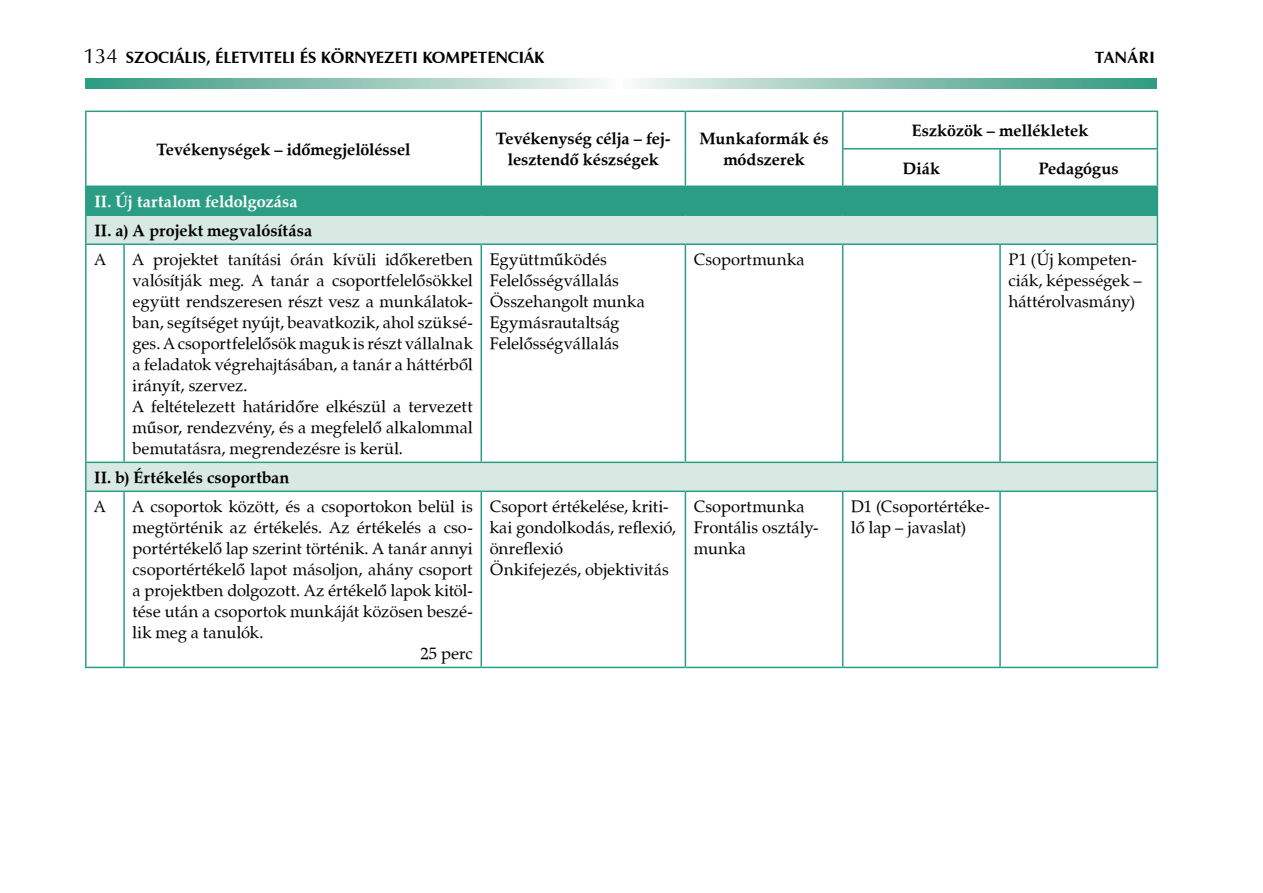
<style>
.page{position:relative;width:1263px;height:893px;background:#fff}
.page>*{position:absolute;margin:0;border:0;box-sizing:border-box;transform-origin:0 0}
.t1{font:16.5px/21px "Zapf Calligraphic 801 PFL";color:#000}
.t2{font:700 16.5px/21px "Zapf Calligraphic 801 PFL";color:#000;text-align:center}
.t3{font:700 16.5px "Zapf Humanist 601 PFL";color:#000}
.t4{font:700 16.5px "Zapf Calligraphic 801 PFL";letter-spacing:.015em;color:#fff}
.s1{font-weight:400;font-size:21px}
</style>
<div class="page">
<svg style="left:85px;top:78px;width:1072px;height:11px;background:#92c6b7"></svg>
<div style="left:86px;top:186px;width:1071px;height:29px;background:#2b9d84"></div>
<svg style="left:87px;top:216px;width:1070px;height:275px"></svg>
<hr style="left:480px;top:112px;width:2px;height:37px;background:#2b9d84">
<hr style="left:685px;top:112px;width:1px;height:37px;background:#2b9d84">
<hr style="left:842px;top:112px;width:1px;height:36px;background:#2b9d84">
<hr style="left:480px;top:149px;width:2px;height:37px;background:#2b9d84">
<hr style="left:685px;top:149px;width:1px;height:37px;background:#2b9d84">
<hr style="left:842px;top:148px;width:158px;height:2px;background:#2b9d84">
<hr style="left:842px;top:150px;width:1px;height:36px;background:#2b9d84">
<hr style="left:1000px;top:148px;width:158px;height:2px;background:#2b9d84">
<hr style="left:999px;top:150px;width:2px;height:36px;background:#2b9d84">
<hr style="left:85px;top:187px;width:2px;height:27px;background:#2b9d84">
<hr style="left:85px;top:214px;width:39px;height:2px;background:#2b9d84">
<hr style="left:85px;top:216px;width:2px;height:27px;background:#2b9d84">
<hr style="left:124px;top:214px;width:357px;height:2px;background:#2b9d84">
<hr style="left:481px;top:214px;width:204px;height:2px;background:#2b9d84">
<hr style="left:685px;top:214px;width:158px;height:2px;background:#2b9d84">
<hr style="left:843px;top:214px;width:157px;height:2px;background:#2b9d84">
<hr style="left:1000px;top:214px;width:158px;height:2px;background:#2b9d84">
<svg style="left:1157px;top:187px;width:1px;height:56px"></svg>
<hr style="left:85px;top:243px;width:39px;height:2px;background:#2b9d84">
<hr style="left:85px;top:245px;width:2px;height:217px;background:#2b9d84">
<hr style="left:124px;top:243px;width:357px;height:2px;background:#2b9d84">
<hr style="left:123px;top:245px;width:2px;height:217px;background:#2b9d84">
<hr style="left:481px;top:243px;width:204px;height:2px;background:#2b9d84">
<hr style="left:480px;top:245px;width:2px;height:217px;background:#2b9d84">
<hr style="left:685px;top:243px;width:158px;height:2px;background:#2b9d84">
<hr style="left:685px;top:245px;width:1px;height:217px;background:#2b9d84">
<hr style="left:843px;top:243px;width:157px;height:2px;background:#2b9d84">
<hr style="left:842px;top:245px;width:1px;height:217px;background:#2b9d84">
<hr style="left:1000px;top:243px;width:158px;height:2px;background:#2b9d84">
<hr style="left:999px;top:245px;width:2px;height:217px;background:#2b9d84">
<hr style="left:1157px;top:245px;width:1px;height:217px;background:#2b9d84">
<hr style="left:85px;top:462px;width:39px;height:1px;background:#2b9d84">
<hr style="left:85px;top:463px;width:2px;height:28px;background:#2b9d84">
<hr style="left:124px;top:462px;width:357px;height:1px;background:#2b9d84">
<hr style="left:481px;top:462px;width:204px;height:1px;background:#2b9d84">
<hr style="left:685px;top:462px;width:158px;height:1px;background:#2b9d84">
<hr style="left:843px;top:462px;width:157px;height:1px;background:#2b9d84">
<hr style="left:1000px;top:462px;width:158px;height:1px;background:#2b9d84">
<svg style="left:1157px;top:463px;width:1px;height:28px"></svg>
<hr style="left:85px;top:491px;width:39px;height:1px;background:#2b9d84">
<hr style="left:85px;top:492px;width:2px;height:175px;background:#2b9d84">
<hr style="left:124px;top:491px;width:357px;height:1px;background:#2b9d84">
<hr style="left:123px;top:492px;width:2px;height:175px;background:#2b9d84">
<hr style="left:481px;top:491px;width:204px;height:1px;background:#2b9d84">
<hr style="left:480px;top:492px;width:2px;height:175px;background:#2b9d84">
<hr style="left:685px;top:491px;width:158px;height:1px;background:#2b9d84">
<hr style="left:685px;top:492px;width:1px;height:175px;background:#2b9d84">
<hr style="left:843px;top:491px;width:157px;height:1px;background:#2b9d84">
<hr style="left:842px;top:492px;width:1px;height:175px;background:#2b9d84">
<hr style="left:1000px;top:491px;width:158px;height:1px;background:#2b9d84">
<hr style="left:999px;top:492px;width:2px;height:175px;background:#2b9d84">
<hr style="left:1157px;top:492px;width:1px;height:175px;background:#2b9d84">
<hr style="left:85px;top:667px;width:39px;height:1px;background:#2b9d84">
<hr style="left:124px;top:667px;width:357px;height:1px;background:#2b9d84">
<hr style="left:481px;top:667px;width:204px;height:1px;background:#2b9d84">
<hr style="left:685px;top:667px;width:158px;height:1px;background:#2b9d84">
<hr style="left:843px;top:667px;width:157px;height:1px;background:#2b9d84">
<hr style="left:1000px;top:667px;width:158px;height:1px;background:#2b9d84">
<hr style="left:85px;top:111px;width:39px;height:1px;background:#2b9d84">
<hr style="left:85px;top:112px;width:2px;height:37px;background:#2b9d84">
<hr style="left:124px;top:111px;width:357px;height:1px;background:#2b9d84">
<hr style="left:481px;top:111px;width:204px;height:1px;background:#2b9d84">
<hr style="left:685px;top:111px;width:158px;height:1px;background:#2b9d84">
<hr style="left:843px;top:111px;width:157px;height:1px;background:#2b9d84">
<hr style="left:1000px;top:111px;width:158px;height:1px;background:#2b9d84">
<hr style="left:1157px;top:112px;width:1px;height:36px;background:#2b9d84">
<hr style="left:85px;top:149px;width:2px;height:37px;background:#2b9d84">
<hr style="left:1157px;top:150px;width:1px;height:36px;background:#2b9d84">
<hr style="left:85px;top:186px;width:39px;height:1px;background:#2b9d84">
<hr style="left:1000px;top:186px;width:158px;height:1px;background:#2b9d84">
<p class="t3" style="left:83px;top:46px;width:462px"><span class="s1">134</span> Szociális, életviteli és környezeti kompetenciák</p>
<p class="t3" style="left:1095px;top:46px;width:43px">tanÁRI</p>
<p class="t2" style="left:156px;top:138px;width:256px">Tevékenységek – időmegjelöléssel</p>
<p class="t2" style="left:496px;top:128px;width:176px">Tevékenység célja – fej&shy;lesztendő készségek</p>
<p class="t2" style="left:700px;top:128px;width:130px">Munkaformák és módszerek</p>
<p class="t2" style="left:912px;top:120px;width:178px">Eszközök – mellékletek</p>
<p class="t2" style="left:903px;top:157px;width:39px">Diák</p>
<p class="t2" style="left:1039px;top:157px;width:82px">Pedagógus</p>
<p class="t4" style="left:94px;top:190px;width:205px">II. Új tartalom feldolgozása</p>
<p class="t2" style="left:94px;top:219px;width:219px">II. a) A projekt megvalósítása</p>
<p class="t1" style="left:94px;top:249px;width:13px">A</p>
<p class="t1" style="left:133px;top:249px;width:342px">A projektet tanítási órán kívüli időkeretben valósítják meg. A tanár a csoportfelelősökkel együtt rendszeresen részt vesz a munkálatok&shy;ban, segítséget nyújt, beavatkozik, ahol szüksé&shy;ges. A csoportfelelősök maguk is részt vállalnak a feladatok végrehajtásában, a tanár a háttérből irányít, szervez.<br>A feltételezett határidőre elkészül a tervezett műsor, rendezvény, és a megfelelő alkalommal bemutatásra, megrendezésre is kerül.</p>
<p class="t1" style="left:490px;top:249px;width:157px">Együttműködés<br>Felelősségvállalás<br>Összehangolt munka<br>Egymásrautaltság<br>Felelősségvállalás</p>
<p class="t1" style="left:694px;top:249px;width:112px">Csoportmunka</p>
<p class="t1" style="left:1008px;top:249px;width:135px">P1 (Új kompeten&shy;ciák, képességek – háttérolvasmány)</p>
<p class="t2" style="left:94px;top:467px;width:197px">II. b) Értékelés csoportban</p>
<p class="t1" style="left:94px;top:496px;width:13px">A</p>
<p class="t1" style="left:133px;top:496px;width:342px">A csoportok között, és a csoportokon belül is</p>
<p class="t1" style="left:133px;top:517px;width:342px">megtörténik az értékelés. Az értékelés a cso-</p>
<p class="t1" style="left:133px;top:538px;width:342px">portértékelő lap szerint történik. A tanár annyi</p>
<p class="t1" style="left:133px;top:559px;width:342px">csoportértékelő lapot másoljon, ahány csoport</p>
<p class="t1" style="left:133px;top:580px;width:342px">a projektben dolgozott. Az értékelő lapok kitöl-</p>
<p class="t1" style="left:133px;top:601px;width:342px">tése után a csoportok munkáját közösen beszé-</p>
<p class="t1" style="left:133px;top:622px;width:132px">lik meg a tanulók.</p>
<p class="t1" style="left:420px;top:643px;width:54px">25 perc</p>
<p class="t1" style="left:490px;top:496px;width:188px">Csoport értékelése, kriti&shy;kai gondolkodás, reflexió, önreflexió<br>Önkifejezés, objektivitás</p>
<p class="t1" style="left:694px;top:496px;width:126px">Csoportmunka<br>Frontális osztály&shy;munka</p>
<p class="t1" style="left:851px;top:496px;width:140px">D1 (Csoportértéke&shy;lő lap – javaslat)</p>
</div>
